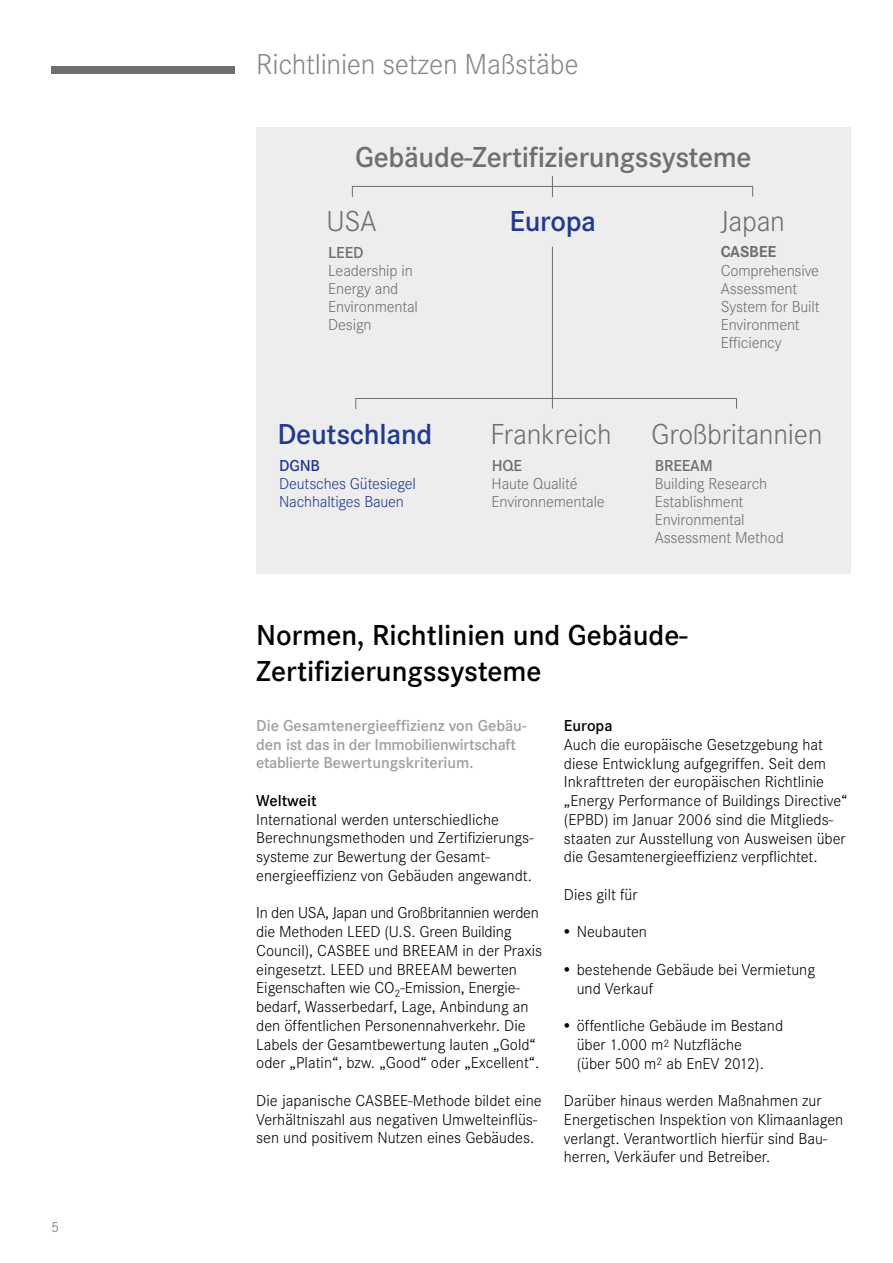
<style>
.page{position:relative;width:893px;height:1263px;background:#fff}
.page>*{position:absolute;margin:0;border:0;box-sizing:border-box;transform-origin:0 0}
.t1{font:600 30px/36px "Corporate S";color:#000}
.t2{font:300 30px "Corporate S";letter-spacing:-.01em;color:#706f6f}
.t3{font:600 30px "Corporate S";letter-spacing:-.01em;color:#706f6f}
.t4{font:300 30px "Corporate S";letter-spacing:-.01em;color:#878787}
.t5{font:600 30px "Corporate S";letter-spacing:-.01em;color:#213a8f}
.t6{font:300 16.5px/18.8px "Corporate S";color:#000}
.t7{font:300 16.5px/18px "Corporate S";letter-spacing:-.01em;color:#706f6f}
.t8{font:600 16.5px/18.8px "Corporate S";letter-spacing:-.005em;color:#9f9f9f}
.t9{font:300 16.5px/18px "Corporate S";letter-spacing:-.01em;color:#213a8f}
.t10{font:600 16.5px "Corporate S";color:#000}
.t11{font:600 16.5px "Corporate S";letter-spacing:-.01em;color:#706f6f}
.t12{font:700 16.5px "Corporate S";letter-spacing:-.01em;color:#706f6f}
.t13{font:600 16.5px "Corporate S";color:#213a8f}
.t14{font:300 15px "Corporate S";color:#706f6f}
</style>
<div class="page">
<div style="left:51px;top:66px;width:184px;height:8px;background:#706f6f"></div>
<div style="left:256px;top:128px;width:594px;height:446px;background:#ededed"></div>
<div style="left:352px;top:186px;width:401px;height:11px;border:1px solid #706f6f"></div>
<div style="left:355px;top:398px;width:382px;height:11px;border:1px solid #706f6f"></div>
<svg style="left:552px;top:176px;width:1px;height:21px"></svg>
<hr style="left:552px;top:247px;width:1px;height:162px;background:#706f6f">
<p class="t14" style="left:51px;top:1218px;width:9px">5</p>
<h1 class="t4" style="left:256px;top:47px;width:324px">Richtlinien setzen Maßstäbe</h1>
<h1 class="t3" style="left:355px;top:140px;width:398px">Gebäude-Zertifizierungssysteme</h1>
<h1 class="t2" style="left:327px;top:205px;width:52px">USA</h1>
<h1 class="t5" style="left:509px;top:204px;width:88px">Europa</h1>
<h1 class="t2" style="left:721px;top:205px;width:66px">Japan</h1>
<p class="t12" style="left:721px;top:243px;width:57px">CASBEE</p>
<p class="t7" style="left:721px;top:261px;width:100px">Comprehensive<br>Assessment<br>System for Built<br>Environment<br>Efficiency</p>
<p class="t11" style="left:328px;top:243px;width:37px">LEED</p>
<p class="t7" style="left:328px;top:262px;width:91px">Leadership in<br>Energy and<br>Environmental<br>Design</p>
<h1 class="t5" style="left:277px;top:417px;width:156px">Deutschland</h1>
<p class="t13" style="left:279px;top:456px;width:42px">DGNB</p>
<p class="t9" style="left:279px;top:474px;width:138px">Deutsches Gütesiegel<br>Nachhaltiges Bauen</p>
<h1 class="t2" style="left:490px;top:418px;width:123px">Frankreich</h1>
<h1 class="t2" style="left:651px;top:418px;width:173px">Großbritannien</h1>
<p class="t11" style="left:492px;top:456px;width:32px">HQE</p>
<p class="t7" style="left:492px;top:474px;width:115px">Haute Qualité<br>Environnementale</p>
<p class="t11" style="left:655px;top:456px;width:59px">BREEAM</p>
<p class="t7" style="left:655px;top:474px;width:131px">Building Research<br>Establishment<br>Environmental<br>Assessment Method</p>
<h1 class="t1" style="left:256px;top:618px;width:433px">Normen, Richtlinien und Gebäude-<br>Zertifizierungssysteme</h1>
<p class="t8" style="left:256px;top:716px;width:272px">Die Gesamtenergieeffizienz von Gebäu&shy;den ist das in der Immobilienwirtschaft etablierte Bewertungskriterium.</p>
<p class="t10" style="left:256px;top:791px;width:62px">Weltweit</p>
<p class="t6" style="left:256px;top:810px;width:279px">International werden unterschiedliche Berechnungsmethoden und Zertifizierungs&shy;systeme zur Bewertung der Gesamt&shy;energieeffizienz von Gebäuden angewandt.</p>
<p class="t6" style="left:256px;top:904px;width:287px">In den USA, Japan und Großbritannien werden die Methoden LEED (U.S. Green Building Council), CASBEE und BREEAM in der Praxis eingesetzt. LEED und BREEAM bewerten Eigenschaften wie CO<sub>2</sub>-Emission, Energie&shy;bedarf, Wasserbedarf, Lage, Anbindung an den öffentlichen Personennahverkehr. Die Labels der Gesamtbewertung lauten „Gold“ oder „Platin“, bzw. „Good“ oder „Excellent“.</p>
<p class="t6" style="left:256px;top:1091px;width:287px">Die japanische CASBEE-Methode bildet eine<br>Verhältniszahl aus negativen Umwelteinflüs&shy;sen und positivem Nutzen eines Gebäudes.</p>
<p class="t10" style="left:564px;top:716px;width:50px">Europa</p>
<p class="t6" style="left:564px;top:735px;width:285px">Auch die europäische Gesetzgebung hat diese Entwicklung aufgegriffen. Seit dem Inkrafttreten der europäischen Richtlinie „Energy Performance of Buildings Directive“ (EPBD) im Januar 2006 sind die Mitglieds&shy;staaten zur Ausstellung von Ausweisen über die Gesamtenergieeffizienz verpflichtet.</p>
<p class="t6" style="left:564px;top:885px;width:75px">Dies gilt für</p>
<p class="t6" style="left:561px;top:923px;width:87px">• Neubauten</p>
<p class="t6" style="left:577px;top:960px;width:240px;text-indent:-15px">• bestehende Gebäude bei Vermietung und Verkauf</p>
<p class="t6" style="left:577px;top:1016px;width:208px;text-indent:-15px">• öffentliche Gebäude im Bestand über 1.000 m<sup>2</sup> Nutzfläche<br>(über 500 m<sup>2</sup> ab EnEV 2012).</p>
<p class="t6" style="left:564px;top:1091px;width:281px">Darüber hinaus werden Maßnahmen zur Energetischen Inspektion von Klimaanlagen verlangt. Verantwortlich hierfür sind Bau&shy;herren, Verkäufer und Betreiber.</p>
</div>
